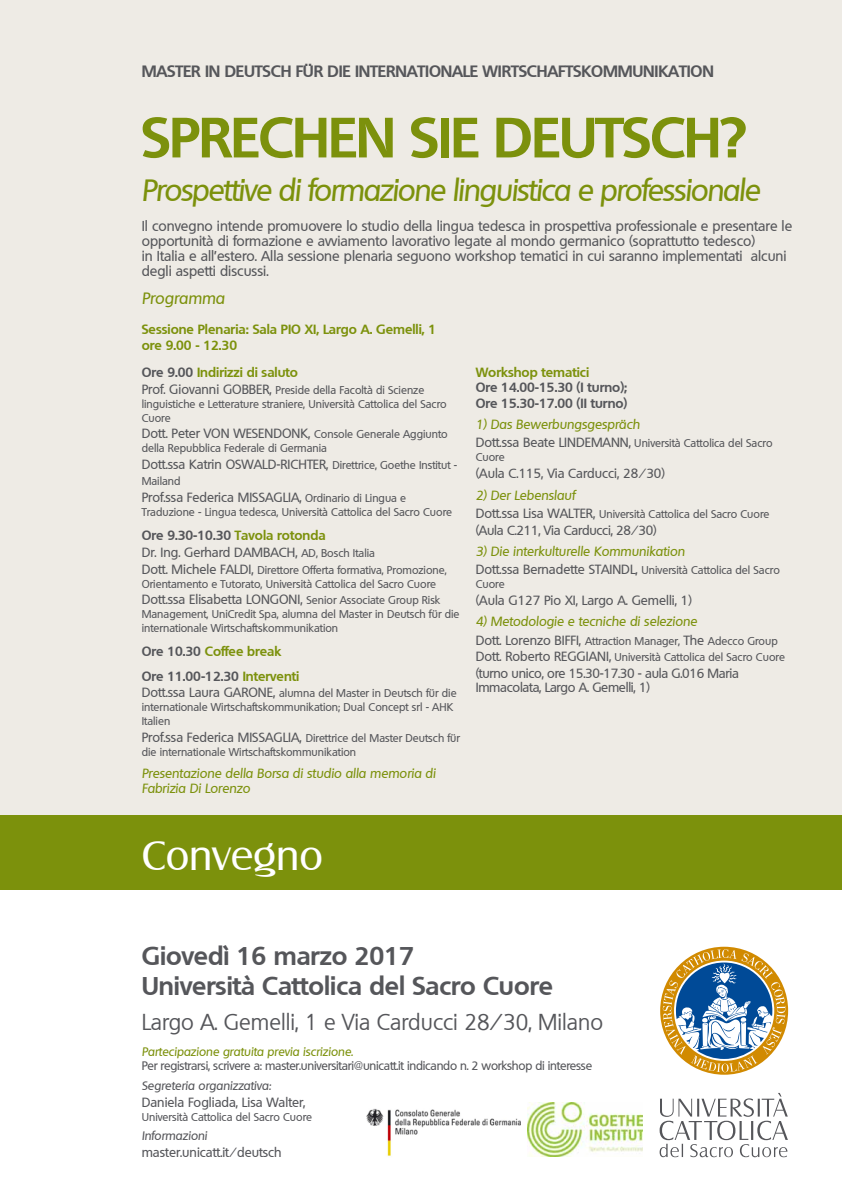
<style>
.page{position:relative;width:842px;height:1191px;background:#fff}
.page>*{position:absolute;margin:0;border:0;box-sizing:border-box;transform-origin:0 0}
.t1{font:700 55px "Quebec";letter-spacing:-.015em;color:#7c910c}
.t2{font:40px "Salzburg";color:#fff}
.t3{font:italic 500 30px "Quebec";letter-spacing:-.04em;color:#7c910c}
.t4{font:700 25px/30px "Quebec";color:#55565a}
.t5{font:22px "Quebec";color:#55565a}
.t6{font:700 16px "Quebec";letter-spacing:-.01em;color:#55565a}
.t7{font:italic 500 16px "Quebec";color:#7c910c}
.t8{font:500 14px/15px "Quebec";color:#55565a}
.t9{font:500 13px/16.8px "Quebec";color:#55565a}
.t10{font:italic 500 13px/15.6px "Quebec";color:#7c910c}
.t11{font:500 13px/14px "Quebec";letter-spacing:-.02em;color:#55565a}
.t12{font:700 13px/15.6px "Quebec";color:#7c910c}
.t13{font:700 13px/24.1px "Quebec";color:#55565a}
.t14{font:500 12px "Quebec";letter-spacing:-.02em;color:#55565a}
.t15{font:italic 500 12px "Quebec";color:#7c910c}
.t16{font:italic 500 12px "Quebec";color:#55565a}
.t17{font:500 11px/14px "Quebec";color:#55565a}
.s1{color:#55565a}
.s2{font-size:13px}
.s3{font-size:11px}
.s4{font-weight:700}
.s5{font-weight:700;color:#7c910c}
.s6{color:#7c910c}
</style>
<div class="page">
<div style="left:0;top:0;width:842px;height:820px;background:#eeebe5"></div>
<svg style="left:660px;top:946px;width:128px;height:128px"></svg>
<svg style="left:660px;top:1093px;width:128px;height:64px"></svg>
<div style="left:0;top:815px;width:842px;height:75px;background:#7c910c"></div>
<img style="left:527px;top:1102px;width:116px;height:54px">
<img style="left:366px;top:1108px;width:155px;height:48px">
<h3 class="t6" style="left:142px;top:61px;width:574px">MASTER IN DEUTSCH FÜR DIE INTERNATIONALE WIRTSCHAFTSKOMMUNIKATION</h3>
<h1 class="t1" style="left:141px;top:101px;width:607px">SPRECHEN SIE DEUTSCH?</h1>
<h3 class="t3" style="left:141px;top:171px;width:620px">Prospettive di formazione linguistica e professionale</h3>
<p class="t8" style="left:142px;top:218px;width:652px">Il convegno intende promuovere lo studio della lingua tedesca in prospettiva professionale e presentare le opportunità di formazione e avviamento lavorativo legate al mondo germanico (soprattutto tedesco)<br>in Italia e all’estero. Alla sessione plenaria seguono workshop tematici in cui saranno implementati alcuni degli aspetti discussi.</p>
<h3 class="t7" style="left:142px;top:288px;width:85px">Programma</h3>
<p class="t12" style="left:142px;top:321px;width:296px">Sessione Plenaria: Sala PIO XI, Largo A. Gemelli, 1 ore 9.00 - 12.30</p>
<p class="t12" style="left:142px;top:364px;width:158px"><span class="s1">Ore 9.00</span> Indirizzi di saluto</p>
<p class="t17" style="left:142px;top:382px;width:306px"><span class="s2">Prof. Giovanni GOBBER,</span> Preside della Facoltà di Scienze linguistiche e Letterature straniere, Università Cattolica del Sacro<br>Cuore</p>
<p class="t9" style="left:142px;top:425px;width:308px">Dott. Peter VON WESENDONK, <span class="s3">Console Generale Aggiunto</span></p>
<p class="t17" style="left:142px;top:441px;width:187px">della Repubblica Federale di Germania</p>
<p class="t9" style="left:142px;top:456px;width:317px">Dott.ssa Katrin OSWALD-RICHTER, <span class="s3">Direttrice, Goethe Institut -</span></p>
<p class="t17" style="left:142px;top:474px;width:40px">Mailand</p>
<p class="t9" style="left:142px;top:488px;width:266px">Prof.ssa Federica MISSAGLIA, <span class="s3">Ordinario di Lingua e</span></p>
<p class="t17" style="left:142px;top:504px;width:312px">Traduzione - Lingua tedesca, Università Cattolica del Sacro Cuore</p>
<p class="t9" style="left:142px;top:526px;width:235px"><span class="s4">Ore 9.30-10.30</span> <span class="s5">Tavola rotonda<br></span>Dr. Ing. Gerhard DAMBACH, <span class="s3">AD, Bosch Italia</span></p>
<p class="t17" style="left:142px;top:562px;width:306px"><span class="s2">Dott. Michele FALDI,</span> Direttore Offerta formativa, Promozione,<br>Orientamento e Tutorato, Università Cattolica del Sacro Cuore</p>
<p class="t9" style="left:142px;top:591px;width:300px">Dott.ssa Elisabetta LONGONI, <span class="s3">Senior Associate Group Risk</span></p>
<p class="t17" style="left:142px;top:607px;width:319px">Management, UniCredit Spa, alumna del Master in Deutsch für die internationale Wirtschaftskommunikation</p>
<p class="t13" style="left:142px;top:639px;width:159px">Ore 10.30 <span class="s6">Coffee break<br></span>Ore 11.00-12.30 <span class="s6">Interventi</span></p>
<p class="t17" style="left:142px;top:686px;width:316px"><span class="s2">Dott.ssa Laura GARONE,</span> alumna del Master in Deutsch für die internationale Wirtschaftskommunikation; Dual Concept srl - AHK<br>Italien</p>
<p class="t17" style="left:142px;top:731px;width:320px"><span class="s2">Prof.ssa Federica MISSAGLIA,</span> Direttrice del Master Deutsch für die internationale Wirtschaftskommunikation</p>
<p class="t10" style="left:142px;top:765px;width:295px">Presentazione della Borsa di studio alla memoria di<br>Fabrizia Di Lorenzo</p>
<p class="t12" style="left:476px;top:364px;width:115px">Workshop tematici</p>
<p class="t13" style="left:476px;top:379px;width:153px;line-height:15.6px">Ore 14.00-15.30 (I turno);<br>Ore 15.30-17.00 (II turno)</p>
<p class="t10" style="left:476px;top:416px;width:166px">1) Das Bewerbungsgespräch</p>
<p class="t17" style="left:476px;top:436px;width:298px"><span class="s2">Dott.ssa Beate LINDEMANN,</span> Università Cattolica del Sacro<br>Cuore</p>
<p class="t9" style="left:476px;top:465px;width:191px">(Aula C.115, Via Carducci, 28/30)</p>
<p class="t10" style="left:476px;top:487px;width:101px">2) Der Lebenslauf</p>
<p class="t17" style="left:476px;top:507px;width:295px"><span class="s2">Dott.ssa Lisa WALTER,</span> Università Cattolica del Sacro Cuore</p>
<p class="t11" style="left:476px;top:523px;width:182px">(Aula C.211, Via Carducci, 28/30)</p>
<p class="t10" style="left:476px;top:543px;width:211px">3) Die interkulturelle Kommunikation</p>
<p class="t17" style="left:476px;top:563px;width:306px"><span class="s2">Dott.ssa Bernadette STAINDL,</span> Università Cattolica del Sacro<br>Cuore</p>
<p class="t9" style="left:476px;top:592px;width:218px">(Aula G127 Pio XI, Largo A. Gemelli, 1)</p>
<p class="t10" style="left:476px;top:614px;width:223px">4) Metodologie e tecniche di selezione</p>
<p class="t17" style="left:476px;top:632px;width:311px;line-height:16.8px"><span class="s2">Dott. Lorenzo BIFFI,</span> Attraction Manager, <span class="s2">The</span> Adecco Group<br><span class="s2">Dott. Roberto REGGIANI,</span> Università Cattolica del Sacro Cuore</p>
<p class="t11" style="left:476px;top:666px;width:265px">(turno unico, ore 15.30-17.30 - aula G.016 Maria<br>Immacolata, Largo A. Gemelli, 1)</p>
<h2 class="t2" style="left:142px;top:831px;width:183px">Convegno</h2>
<h3 class="t4" style="left:142px;top:940px;width:413px">Giovedì 16 marzo 2017<br>Università Cattolica del Sacro Cuore</h3>
<h3 class="t5" style="left:142px;top:1008px;width:463px">Largo A. Gemelli, 1 e Via Carducci 28/30, Milano</h3>
<p class="t15" style="left:142px;top:1044px;width:213px">Partecipazione gratuita previa iscrizione.</p>
<p class="t14" style="left:142px;top:1058px;width:452px">Per registrarsi, scrivere a: master.universitari@unicatt.it indicando n. 2 workshop di interesse</p>
<p class="t16" style="left:142px;top:1077px;width:131px">Segreteria organizzativa:</p>
<p class="t9" style="left:142px;top:1093px;width:165px">Daniela Fogliada, Lisa Walter,</p>
<p class="t17" style="left:142px;top:1109px;width:172px">Università Cattolica del Sacro Cuore</p>
<p class="t16" style="left:142px;top:1128px;width:67px">Informazioni</p>
<p class="t9" style="left:142px;top:1144px;width:141px">master.unicatt.it/deutsch</p>
</div>
